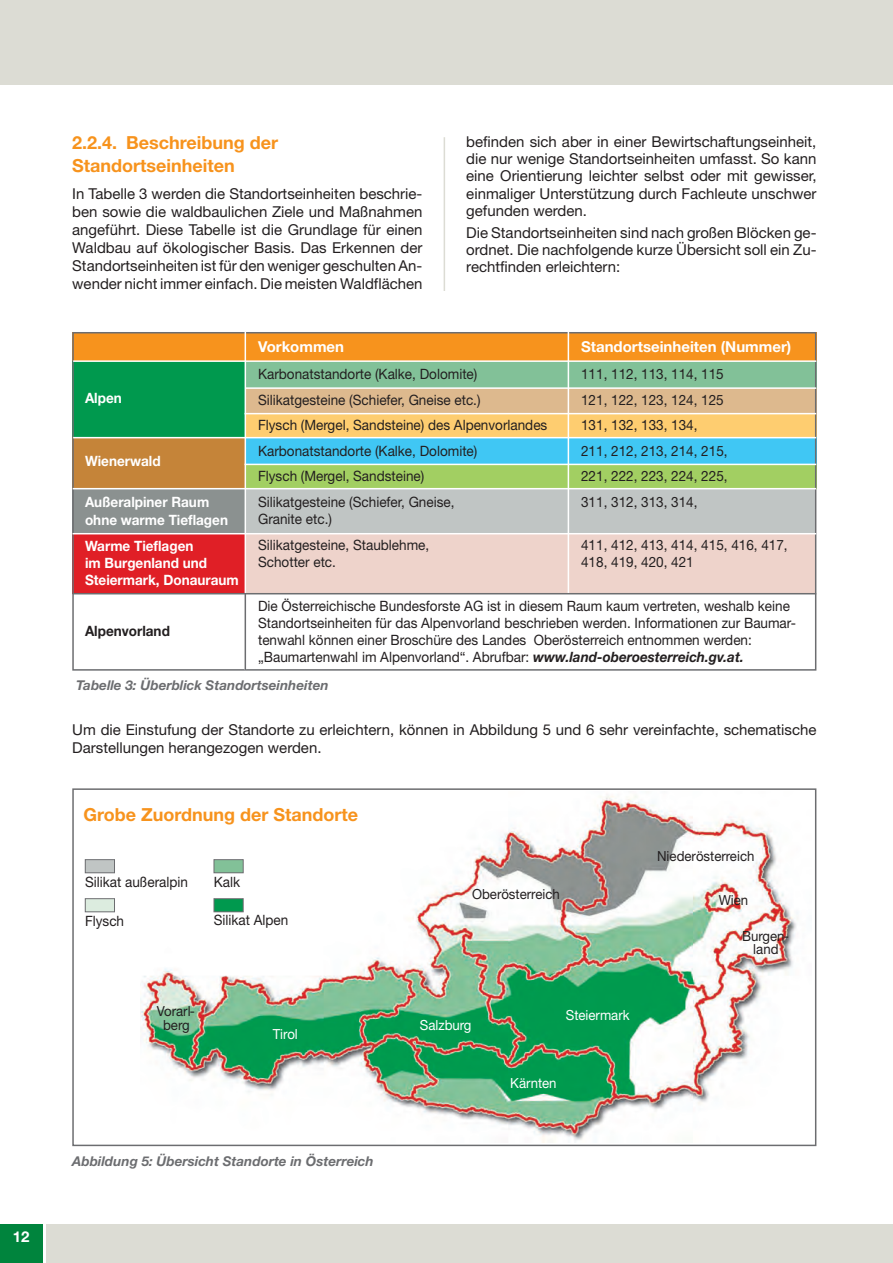
<style>
.page{position:relative;width:893px;height:1263px;background:#fff}
.page>*{position:absolute;margin:0;border:0;box-sizing:border-box;transform-origin:0 0}
.t1{font:700 18px/23.4px "Helvetica Neue";color:#f7931d}
.t2{font:15px/18.1px "Helvetica Neue";color:#231f20;text-align:justify}
.t3{font:700 15px "Helvetica Neue";color:#fff}
.t4{font:14.25px/25.5px "Helvetica Neue";color:#231f20;scale:.95 1}
.t5{font:700 14.25px/17px "Helvetica Neue";color:#fff;scale:.95 1}
.t6{font:700 14.25px "Helvetica Neue";color:#231f20;scale:.95 1}
.t7{font:13.95px/14px "Helvetica Neue";color:#231f20;text-align:center;scale:.95 1}
.t8{font:13.95px "Helvetica Neue";color:#fff;scale:.95 1}
.t9{font:italic 700 13.5px "Helvetica Neue";color:#6c6d70}
.s1{font-weight:700;font-style:italic}
</style>
<div class="page">
<div style="left:0;top:1225px;width:43px;height:38px;background:#00843d"></div>
<div style="left:47px;top:1225px;width:846px;height:38px;background:#dcdcd4"></div>
<div style="left:0;top:0;width:893px;height:85px;background:#dcdcd4"></div>
<div style="left:72px;top:332px;width:744px;height:57px;background:#82c198"></div>
<div style="left:72px;top:388px;width:744px;height:26px;background:#ddb98e"></div>
<div style="left:72px;top:414px;width:744px;height:24px;background:#fecd70"></div>
<div style="left:72px;top:438px;width:744px;height:26px;background:#40c7f4"></div>
<div style="left:72px;top:464px;width:744px;height:25px;background:#a2cf62"></div>
<div style="left:72px;top:489px;width:173px;height:44px;background:#8b9190"></div>
<div style="left:72px;top:534px;width:173px;height:60px;background:#e01f26"></div>
<div style="left:246px;top:489px;width:570px;height:45px;background:#c0c5c4"></div>
<div style="left:246px;top:534px;width:570px;height:60px;background:#eed3cb"></div>
<div style="left:72px;top:361px;width:173px;height:78px;background:#00994e"></div>
<div style="left:72px;top:438px;width:173px;height:51px;background:#c58439"></div>
<div style="left:72px;top:332px;width:744px;height:29px;background:#f7931d"></div>
<div style="left:72px;top:332px;width:744px;height:339px;border:2px solid #6c6d70"></div>
<hr style="left:245px;top:332px;width:1px;height:338px;background:#fff">
<hr style="left:245px;top:593px;width:1px;height:77px;background:#6c6d70">
<hr style="left:568px;top:332px;width:1px;height:262px;background:#fff">
<hr style="left:245px;top:387px;width:571px;height:2px;background:#fff">
<hr style="left:245px;top:413px;width:571px;height:1px;background:#fff">
<hr style="left:73px;top:437px;width:743px;height:1px;background:#fff">
<hr style="left:73px;top:360px;width:743px;height:2px;background:#fff">
<hr style="left:245px;top:464px;width:571px;height:1px;background:#fff">
<hr style="left:73px;top:488px;width:743px;height:1px;background:#fff">
<hr style="left:73px;top:533px;width:743px;height:1px;background:#fff">
<hr style="left:73px;top:593px;width:743px;height:1px;background:#6c6d70">
<hr style="left:444px;top:137px;width:1px;height:154px;background:#dcdcd4">
<div style="left:72px;top:788px;width:744px;height:358px;border:2px solid #6c6d70"></div>
<img style="left:140px;top:795px;width:658px;height:347px">
<div style="left:85px;top:860px;width:29px;height:13px;background:#c0c5c4"></div>
<div style="left:85px;top:859px;width:30px;height:14px;border:1px solid #6c6d70"></div>
<div style="left:85px;top:899px;width:29px;height:13px;background:#dcecdf"></div>
<div style="left:85px;top:898px;width:30px;height:14px;border:1px solid #6c6d70"></div>
<div style="left:214px;top:860px;width:29px;height:13px;background:#82c198"></div>
<div style="left:214px;top:859px;width:29px;height:14px;border:1px solid #6c6d70"></div>
<div style="left:214px;top:899px;width:29px;height:13px;background:#00994e"></div>
<div style="left:214px;top:898px;width:29px;height:14px;border:1px solid #6c6d70"></div>
<p class="t3" style="left:13px;top:1231px;width:18px">12</p>
<p class="t1" style="left:72px;top:132px;width:207px">2.2.4. Beschreibung der<br>Standortseinheiten</p>
<p class="t2" style="left:72px;top:186px;width:352px">In Tabelle 3 werden die Standortseinheiten beschrie&shy;ben sowie die waldbaulichen Ziele und Maßnahmen angeführt. Diese Tabelle ist die Grundlage für einen Waldbau auf ökologischer Basis. Das Erkennen der Standortseinheiten ist für den weniger geschulten An&shy;wender nicht immer einfach. Die meisten Waldflächen</p>
<p class="t2" style="left:466px;top:134px;width:352px;line-height:17.2px">befinden sich aber in einer Bewirtschaftungseinheit, die nur wenige Standortseinheiten umfasst. So kann eine Orientierung leichter selbst oder mit gewisser, einmaliger Unterstützung durch Fachleute unschwer gefunden werden.</p>
<p class="t2" style="left:466px;top:225px;width:352px;line-height:17.2px">Die Standortseinheiten sind nach großen Blöcken ge&shy;ordnet. Die nachfolgende kurze Übersicht soll ein Zu&shy;rechtfinden erleichtern:</p>
<p class="t5" style="left:85px;top:390px;width:40px">Alpen</p>
<p class="t5" style="left:85px;top:454px;width:81px">Wienerwald</p>
<p class="t5" style="left:85px;top:494px;width:152px;line-height:17.5px">Außeralpiner Raum ohne warme Tieflagen</p>
<p class="t5" style="left:85px;top:539px;width:163px">Warme Tieflagen<br>im Burgenland und<br>Steiermark, Donauraum</p>
<p class="t6" style="left:85px;top:626px;width:91px">Alpenvorland</p>
<p class="t3" style="left:258px;top:341px;width:88px">Vorkommen</p>
<p class="t3" style="left:581px;top:341px;width:212px">Standortseinheiten (Nummer)</p>
<p class="t4" style="left:258px;top:363px;width:306px">Karbonatstandorte (Kalke, Dolomite)<br>Silikatgesteine (Schiefer, Gneise etc.)<br>Flysch (Mergel, Sandsteine) des Alpenvorlandes Karbonatstandorte (Kalke, Dolomite)<br>Flysch (Mergel, Sandsteine)<br>Silikatgesteine (Schiefer, Gneise,</p>
<p class="t4" style="left:258px;top:508px;width:182px">Granite etc.)<br>Silikatgesteine, Staublehme,</p>
<p class="t4" style="left:258px;top:550px;width:84px">Schotter etc.</p>
<p class="t4" style="left:258px;top:599px;width:568px;line-height:17px">Die Österreichische Bundesforste AG ist in diesem Raum kaum vertreten, weshalb keine Standortseinheiten für das Alpenvorland beschrieben werden. Informationen zur Baumar&shy;tenwahl können einer Broschüre des Landes Oberösterreich entnommen werden: „Baumartenwahl im Alpenvorland“. Abrufbar: <span class="s1">www.land-oberoesterreich.gv.at.</span></p>
<p class="t4" style="left:581px;top:363px;width:156px">111, 112, 113, 114, 115<br>121, 122, 123, 124, 125<br>131, 132, 133, 134,<br>211, 212, 213, 214, 215,<br>221, 222, 223, 224, 225,<br>311, 312, 313, 314,</p>
<p class="t4" style="left:581px;top:537px;width:219px;line-height:17px">411, 412, 413, 414, 415, 416, 417,<br>418, 419, 420, 421</p>
<p class="t9" style="left:76px;top:680px;width:254px">Tabelle 3: Überblick Standortseinheiten</p>
<p class="t2" style="left:72px;top:722px;width:746px">Um die Einstufung der Standorte zu erleichtern, können in Abbildung 5 und 6 sehr vereinfachte, schematische<br>Darstellungen herangezogen werden.</p>
<p class="t1" style="left:84px;top:804px;width:276px">Grobe Zuordnung der Standorte</p>
<p class="t4" style="left:85px;top:871px;width:110px">Silikat außeralpin</p>
<p class="t4" style="left:85px;top:910px;width:43px">Flysch</p>
<p class="t4" style="left:214px;top:871px;width:29px">Kalk</p>
<p class="t4" style="left:214px;top:908px;width:80px">Silikat Alpen</p>
<p class="t7" style="left:157px;top:1006px;width:42px">Vorarl&shy;berg</p>
<p class="t8" style="left:273px;top:1029px;width:28px">Tirol</p>
<p class="t9" style="left:72px;top:1156px;width:303px">Abbildung 5: Übersicht Standorte in Österreich</p>
<p class="t7" style="left:472px;top:888px;width:94px">Oberösterreich</p>
<p class="t8" style="left:420px;top:1020px;width:56px">Salzburg</p>
<p class="t8" style="left:566px;top:1009px;width:69px">Steiermark</p>
<p class="t8" style="left:510px;top:1078px;width:50px">Kärnten</p>
<p class="t7" style="left:657px;top:850px;width:104px">Niederösterreich</p>
<p class="t7" style="left:719px;top:894px;width:33px">Wien</p>
<p class="t7" style="left:742px;top:930px;width:51px">Burgen&shy;land</p>
</div>
